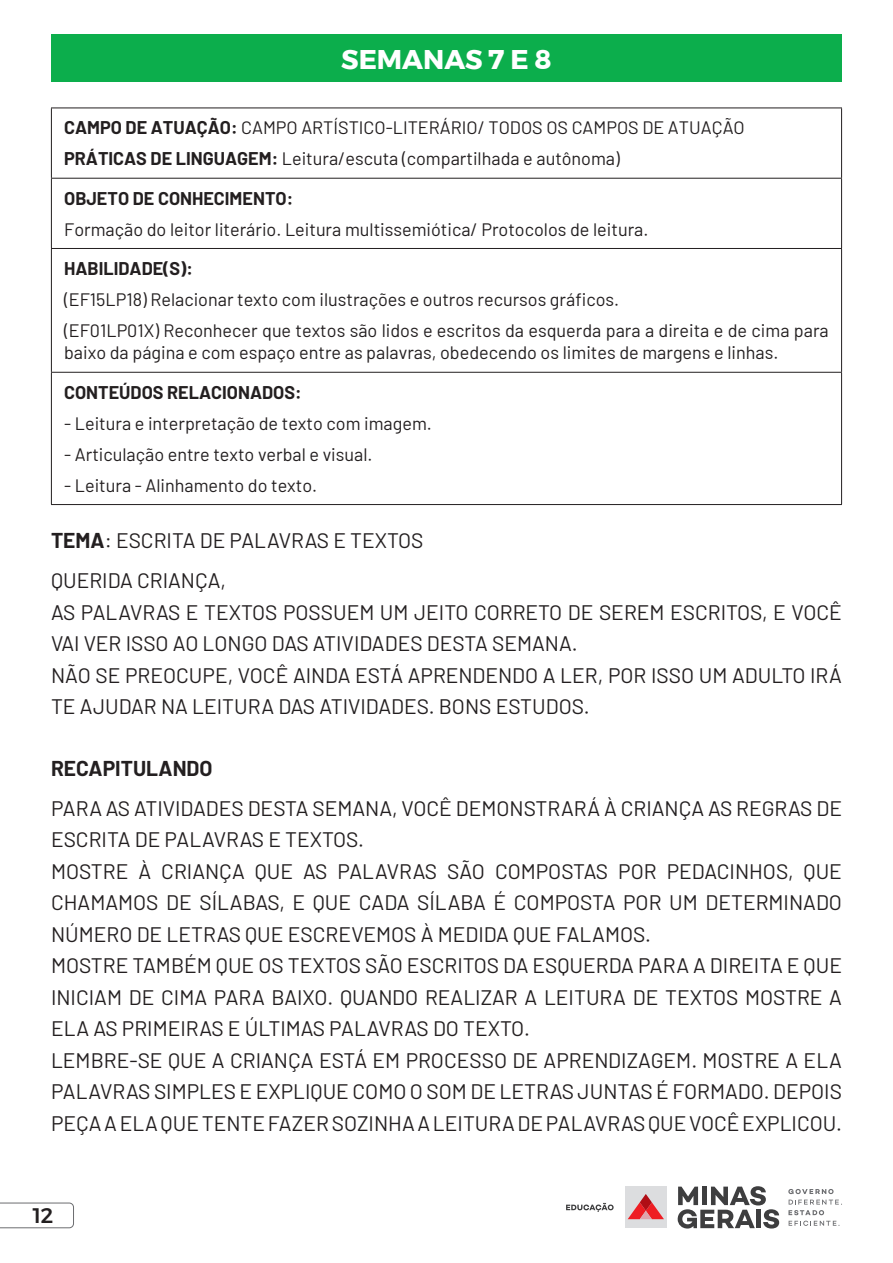
<style>
.page{position:relative;width:893px;height:1263px;background:#fff}
.page>*{position:absolute;margin:0;border:0;box-sizing:border-box;transform-origin:0 0}
.t1{font:700 27px "Montserrat";color:#fff}
.t2{font:21px/31.5px "Barlow";color:#231f20}
.t3{font:700 21px "Barlow";color:#231f20}
.t4{font:500 21px "Montserrat";color:#231f20}
.t5{font:18px/31px "Barlow";color:#231f20}
.t6{font:700 18px "Barlow";color:#231f20}
.s1{font-weight:700}
</style>
<div class="page">
<svg style="left:0;top:1202px;width:74px;height:26px"></svg>
<div style="left:625px;top:1186px;width:42px;height:42px;background:#dcdddf"></div>
<svg style="left:628px;top:1194px;width:36px;height:25px"></svg>
<svg style="left:678px;top:1186px;width:101px;height:42px"></svg>
<svg style="left:788px;top:1189px;width:54px;height:26px"></svg>
<svg style="left:789px;top:1221px;width:50px;height:5px"></svg>
<svg style="left:566px;top:1203px;width:48px;height:9px"></svg>
<div style="left:51px;top:34px;width:791px;height:47px;background:#0cae4c"></div>
<hr style="left:51px;top:178px;width:791px;height:1px;background:#231f20">
<hr style="left:51px;top:248px;width:791px;height:1px;background:#231f20">
<hr style="left:51px;top:372px;width:791px;height:1px;background:#231f20">
<hr style="left:51px;top:504px;width:791px;height:1px;background:#231f20">
<hr style="left:51px;top:108px;width:1px;height:70px;background:#231f20">
<hr style="left:841px;top:108px;width:1px;height:70px;background:#231f20">
<hr style="left:51px;top:179px;width:1px;height:69px;background:#231f20">
<hr style="left:841px;top:179px;width:1px;height:69px;background:#231f20">
<hr style="left:51px;top:249px;width:1px;height:123px;background:#231f20">
<hr style="left:841px;top:249px;width:1px;height:123px;background:#231f20">
<hr style="left:51px;top:373px;width:1px;height:131px;background:#231f20">
<hr style="left:841px;top:373px;width:1px;height:131px;background:#231f20">
<hr style="left:51px;top:108px;width:791px;height:1px;background:#231f20">
<p class="t1" style="left:341px;top:37px;width:212px">SEMANAS 7 E 8</p>
<p class="t5" style="left:64px;top:111px;width:682px"><span class="s1">CAMPO DE ATUAÇÃO:</span> CAMPO ARTÍSTICO-LITERÁRIO/ TODOS OS CAMPOS DE ATUAÇÃO<br><span class="s1">PRÁTICAS DE LINGUAGEM:</span> Leitura/escuta (compartilhada e autônoma)</p>
<p class="t6" style="left:64px;top:185px;width:231px">OBJETO DE CONHECIMENTO:</p>
<p class="t5" style="left:64px;top:212px;width:586px">Formação do leitor literário. Leitura multissemiótica/ Protocolos de leitura.</p>
<p class="t6" style="left:64px;top:255px;width:130px">HABILIDADE(S):</p>
<p class="t5" style="left:64px;top:283px;width:766px">(EF15LP18) Relacionar texto com ilustrações e outros recursos gráficos.<br>(EF01LP01X) Reconhecer que textos são lidos e escritos da esquerda para a direita e de cima para</p>
<p class="t5" style="left:64px;top:336px;width:716px">baixo da página e com espaço entre as palavras, obedecendo os limites de margens e linhas.</p>
<p class="t6" style="left:64px;top:379px;width:239px">CONTEÚDOS RELACIONADOS:</p>
<p class="t5" style="left:64px;top:406px;width:369px">- Leitura e interpretação de texto com imagem.</p>
<p class="t5" style="left:64px;top:437px;width:310px">- Articulação entre texto verbal e visual.</p>
<p class="t5" style="left:64px;top:468px;width:255px">- Leitura - Alinhamento do texto.</p>
<p class="t2" style="left:51px;top:519px;width:374px;line-height:40px"><span class="s1">TEMA</span>: ESCRITA DE PALAVRAS E TEXTOS<br>QUERIDA CRIANÇA,</p>
<p class="t2" style="left:51px;top:595px;width:792px">AS PALAVRAS E TEXTOS POSSUEM UM JEITO CORRETO DE SEREM ESCRITOS, E VOCÊ VAI VER ISSO AO LONGO DAS ATIVIDADES DESTA SEMANA.<br>NÃO SE PREOCUPE, VOCÊ AINDA ESTÁ APRENDENDO A LER, POR ISSO UM ADULTO IRÁ TE AJUDAR NA LEITURA DAS ATIVIDADES. BONS ESTUDOS.</p>
<p class="t3" style="left:51px;top:753px;width:163px">RECAPITULANDO</p>
<p class="t2" style="left:51px;top:791px;width:792px">PARA AS ATIVIDADES DESTA SEMANA, VOCÊ DEMONSTRARÁ À CRIANÇA AS REGRAS DE ESCRITA DE PALAVRAS E TEXTOS.<br>MOSTRE À CRIANÇA QUE AS PALAVRAS SÃO COMPOSTAS POR PEDACINHOS, QUE CHAMAMOS DE SÍLABAS, E QUE CADA SÍLABA É COMPOSTA POR UM DETERMINADO NÚMERO DE LETRAS QUE ESCREVEMOS À MEDIDA QUE FALAMOS.<br>MOSTRE TAMBÉM QUE OS TEXTOS SÃO ESCRITOS DA ESQUERDA PARA A DIREITA E QUE INICIAM DE CIMA PARA BAIXO. QUANDO REALIZAR A LEITURA DE TEXTOS MOSTRE A ELA AS PRIMEIRAS E ÚLTIMAS PALAVRAS DO TEXTO.<br>LEMBRE-SE QUE A CRIANÇA ESTÁ EM PROCESSO DE APRENDIZAGEM. MOSTRE A ELA PALAVRAS SIMPLES E EXPLIQUE COMO O SOM DE LETRAS JUNTAS É FORMADO. DEPOIS PEÇA A ELA QUE TENTE FAZER SOZINHA A LEITURA DE PALAVRAS QUE VOCÊ EXPLICOU.</p>
<p class="t4" style="left:33px;top:1199px;width:22px">12</p>
</div>
